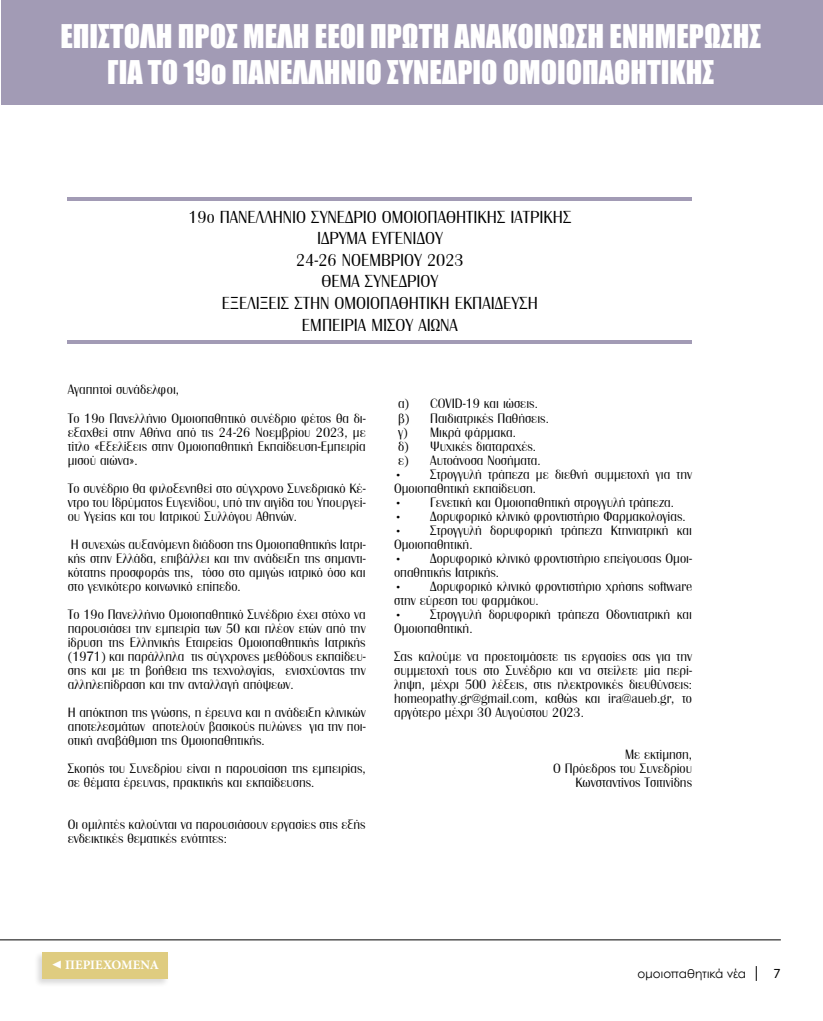
<style>
.page{position:relative;width:823px;height:1021px;background:#fff}
.page>*{position:absolute;margin:0;border:0;box-sizing:border-box;transform-origin:0 0}
.t1{font:30px/36px "Impact";color:#fff;text-align:center}
.t2{font:18px/21.6px "CF Bright White";color:#000;text-align:center}
.t3{font:14px/14px "CF Bright White";color:#000}
.t4{font:13.9px "Myriad Pro";color:#000}
.t5{font:700 13px "Minion Pro";letter-spacing:.005em;color:#fff}
.t6{font:12px "Century Gothic";color:#000}
.s1{font-weight:400;font-style:italic;font-size:17.3px}
</style>
<div class="page">
<svg style="left:755px;top:966px;width:1px;height:14px"></svg>
<hr style="left:0;top:939px;width:780px;height:1px;background:#000">
<div style="left:1px;top:0;width:820px;height:105px;background:#a29bb5"></div>
<hr style="left:68px;top:197px;width:623px;height:4px;background:#a29bb5">
<hr style="left:68px;top:340px;width:623px;height:3px;background:#7a7195">
<div style="left:34px;top:950px;width:136px;height:38px;background:#000;opacity:.3"></div>
<div style="left:43px;top:951px;width:125px;height:27px;background:#dfcc80"></div>
<h1 class="t1" style="left:60px;top:18px;width:702px">ΕΠΙΣΤΟΛΗ ΠΡΟΣ ΜΕΛΗ ΕΕΟΙ ΠΡΩΤΗ ΑΝΑΚΟΙΝΩΣΗ ΕΝΗΜΕΡΩΣΗΣ<br>ΓΙΑ ΤΟ 19ο ΠΑΝΕΛΛΗΝΙΟ ΣΥΝΕΔΡΙΟ ΟΜΟΙΟΠΑΘΗΤΙΚΗΣ</h1>
<p class="t2" style="left:188px;top:205px;width:384px">19ο ΠΑΝΕΛΛΗΝΙΟ ΣΥΝΕΔΡΙΟ ΟΜΟΙΟΠΑΘΗΤΙΚΗΣ ΙΑΤΡΙΚΗΣ<br>ΙΔΡΥΜΑ ΕΥΓΕΝΙΔΟΥ<br>24-26 ΝΟΕΜΒΡΙΟΥ 2023<br>ΘΕΜΑ ΣΥΝΕΔΡΙΟΥ<br>ΕΞΕΛΙΞΕΙΣ ΣΤΗΝ ΟΜΟΙΟΠΑΘΗΤΙΚΗ ΕΚΠΑΙΔΕΥΣΗ<br>ΕΜΠΕΙΡΙΑ ΜΙΣΟΥ ΑΙΩΝΑ</p>
<p class="t3" style="left:68px;top:375px;width:299px;line-height:28px">Αγαπητοί συνάδελφοι,<br>Το 19ο Πανελλήνιο Ομοιοπαθητικό συνέδριο φέτος θα δι-</p>
<p class="t3" style="left:68px;top:424px;width:299px;text-align:justify">εξαχθεί στην Αθήνα από τις 24-26 Νοεμβρίου 2023, με τίτλο «Εξελίξεις στην Ομοιοπαθητική Εκπαίδευση-Εμπειρία μισού αιώνα».</p>
<p class="t3" style="left:68px;top:480px;width:299px;text-align:justify">Το συνέδριο θα φιλοξενηθεί στο σύγχρονο Συνεδριακό Κέ&shy;ντρο του Ιδρύματος Ευγενίδου, υπό την αιγίδα του Υπουργεί&shy;ου Υγείας και του Ιατρικού Συλλόγου Αθηνών.</p>
<p class="t3" style="left:68px;top:536px;width:299px;text-align:justify">Η συνεχώς αυξανόμενη διάδοση της Ομοιοπαθητικής Ιατρι&shy;κής στην Ελλάδα, επιβάλλει και την ανάδειξη της σημαντι&shy;κότατης προσφοράς της, τόσο στο αμιγώς ιατρικό όσο και στο γενικότερο κοινωνικό επίπεδο.</p>
<p class="t3" style="left:68px;top:606px;width:299px;text-align:justify">Το 19ο Πανελλήνιο Ομοιοπαθητικό Συνέδριο έχει στόχο να παρουσιάσει την εμπειρία των 50 και πλέον ετών από την ίδρυση της Ελληνικής Εταιρείας Ομοιοπαθητικής Ιατρικής (1971) και παράλληλα τις σύγχρονες μεθόδους εκπαίδευ&shy;σης και με τη βοήθεια της τεχνολογίας, ενισχύοντας την αλληλεπίδραση και την ανταλλαγή απόψεων.</p>
<p class="t3" style="left:68px;top:704px;width:299px;text-align:justify">H απόκτηση της γνώσης, η έρευνα και η ανάδειξη κλινικών αποτελεσμάτων αποτελούν βασικούς πυλώνες για την ποι&shy;οτική αναβάθμιση της Ομοιοπαθητικής.</p>
<p class="t3" style="left:68px;top:760px;width:299px">Σκοπός του Συνεδρίου είναι η παρουσίαση της εμπειρίας, σε θέματα έρευνας, πρακτικής και εκπαίδευσης.</p>
<p class="t3" style="left:68px;top:816px;width:299px">Οι ομιλητές καλούνται να παρουσιάσουν εργασίες στις εξής ενδεικτικές θεματικές ενότητες:</p>
<p class="t3" style="left:398px;top:396px;width:152px">α) COVID-19 και ιώσεις. β) Παιδιατρικές Παθήσεις. γ) Μικρά φάρμακα.<br>δ) Ψυχικές διαταραχές. ε) Αυτοάνοσα Νοσήματα.</p>
<p class="t3" style="left:394px;top:466px;width:299px">• Στρογγυλή τράπεζα με διεθνή συμμετοχή για την<br>Ομοιοπαθητική εκπαίδευση.</p>
<p class="t3" style="left:394px;top:494px;width:281px">• Γενετική και Ομοιοπαθητική στρογγυλή τράπεζα.</p>
<p class="t3" style="left:394px;top:508px;width:293px">• Δορυφορικό κλινικό φροντιστήριο Φαρμακολογίας.</p>
<p class="t3" style="left:394px;top:522px;width:299px">• Στρογγυλή δορυφορική τράπεζα Κτηνιατρική και<br>Ομοιοπαθητική.</p>
<p class="t3" style="left:394px;top:550px;width:299px">• Δορυφορικό κλινικό φροντιστήριο επείγουσας Ομοι&shy;οπαθητικής Ιατρικής.</p>
<p class="t3" style="left:394px;top:578px;width:299px">• Δορυφορικό κλινικό φροντιστήριο χρήσης software στην εύρεση του φαρμάκου.</p>
<p class="t3" style="left:394px;top:606px;width:299px">• Στρογγυλή δορυφορική τράπεζα Οδοντιατρική και<br>Ομοιοπαθητική.</p>
<p class="t3" style="left:394px;top:648px;width:299px;text-align:justify">Σας καλούμε να προετοιμάσετε τις εργασίες σας για την συμμετοχή τους στο Συνέδριο και να στείλετε μία περί&shy;ληψη, μέχρι 500 λέξεις, στις ηλεκτρονικές διευθύνσεις: homeopathy.gr@gmail.com, καθώς και ira@aueb.gr, το αργότερο μέχρι 30 Aυγούστου 2023.</p>
<p class="t3" style="left:552px;top:746px;width:140px;text-align:right">Με εκτίμηση,<br>Ο Πρόεδρος του Συνεδρίου<br>Κωνσταντίνος Τσιτινίδης</p>
<p class="t5" style="left:52px;top:956px;width:109px"><span class="s1">◀</span> ΠΕΡΙΕΧΟΜΕΝΑ</p>
<p class="t6" style="left:637px;top:965px;width:110px">ομοιοπαθητικά νέα</p>
<p class="t4" style="left:773px;top:965px;width:9px">7</p>
</div>
